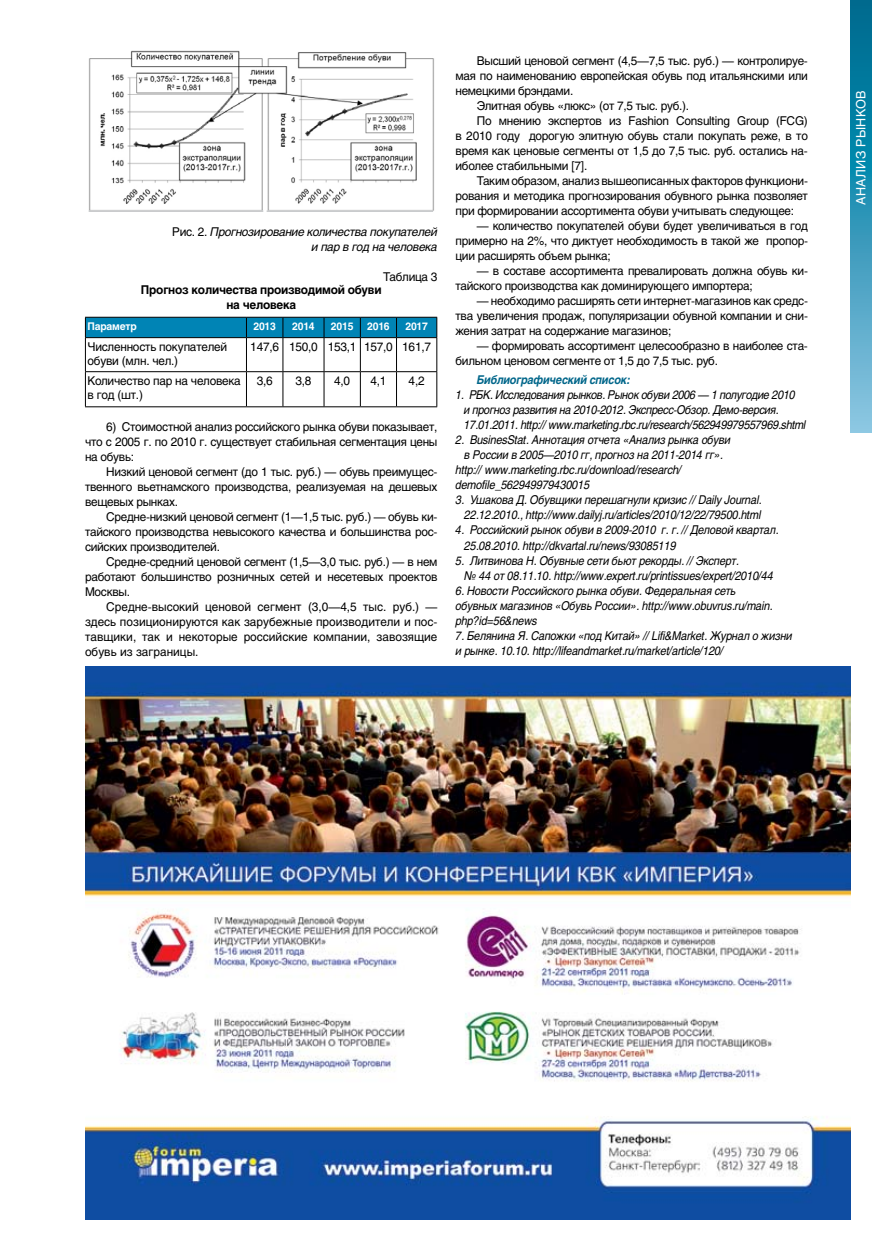
<style>
.page{position:relative;width:893px;height:1234px;background:#fff}
.page>*{position:absolute;margin:0;border:0;box-sizing:border-box;transform-origin:0 0}
.t1{font:12.75px "Helios";letter-spacing:.025em;color:#fff}
.t2{font:12px/15px "Helios";letter-spacing:-.025em;color:#000;text-align:justify}
.t3{font:italic 12px/15px "Helios";letter-spacing:-.015em;color:#000;scale:.9 1}
.t4{font:italic 12px/15px "Helios";letter-spacing:-.015em;color:#000;text-align:right}
.t5{font:700 12px/15px "Helios";letter-spacing:-.02em;color:#000;text-align:center}
.t6{font:italic 700 12px "Helios";letter-spacing:-.015em;color:#00668a;scale:.9 1}
.t7{font:700 10.5px "Helios";letter-spacing:-.02em;color:#fff}
.s1{font-style:normal}
</style>
<div class="page">
<svg style="left:850px;top:0;width:22px;height:432px;background:#3296b7"></svg>
<hr style="left:85px;top:406px;width:161px;height:1px;background:#000">
<hr style="left:246px;top:406px;width:37px;height:1px;background:#000">
<hr style="left:283px;top:406px;width:41px;height:1px;background:#000">
<hr style="left:324px;top:406px;width:36px;height:1px;background:#000">
<hr style="left:360px;top:406px;width:36px;height:1px;background:#000">
<hr style="left:396px;top:406px;width:41px;height:1px;background:#000">
<svg style="left:85px;top:317px;width:352px;height:20px;background:#007dab"></svg>
<hr style="left:396px;top:317px;width:41px;height:1px;background:#000">
<hr style="left:85px;top:338px;width:1px;height:33px;background:#000">
<hr style="left:85px;top:337px;width:161px;height:1px;background:#000">
<hr style="left:246px;top:338px;width:1px;height:33px;background:#000">
<hr style="left:246px;top:337px;width:37px;height:1px;background:#000">
<hr style="left:283px;top:338px;width:1px;height:33px;background:#000">
<hr style="left:283px;top:337px;width:41px;height:1px;background:#000">
<hr style="left:324px;top:338px;width:1px;height:33px;background:#000">
<hr style="left:324px;top:337px;width:36px;height:1px;background:#000">
<hr style="left:360px;top:338px;width:1px;height:33px;background:#000">
<hr style="left:360px;top:337px;width:36px;height:1px;background:#000">
<hr style="left:396px;top:338px;width:1px;height:33px;background:#000">
<hr style="left:436px;top:338px;width:1px;height:33px;background:#000">
<hr style="left:396px;top:337px;width:41px;height:1px;background:#000">
<hr style="left:85px;top:372px;width:1px;height:34px;background:#000">
<hr style="left:85px;top:371px;width:161px;height:1px;background:#000">
<hr style="left:246px;top:372px;width:1px;height:34px;background:#000">
<hr style="left:246px;top:371px;width:37px;height:1px;background:#000">
<hr style="left:283px;top:372px;width:1px;height:34px;background:#000">
<hr style="left:283px;top:371px;width:41px;height:1px;background:#000">
<hr style="left:324px;top:372px;width:1px;height:34px;background:#000">
<hr style="left:324px;top:371px;width:36px;height:1px;background:#000">
<hr style="left:360px;top:372px;width:1px;height:34px;background:#000">
<hr style="left:360px;top:371px;width:36px;height:1px;background:#000">
<hr style="left:396px;top:372px;width:1px;height:34px;background:#000">
<hr style="left:436px;top:372px;width:1px;height:34px;background:#000">
<hr style="left:396px;top:371px;width:41px;height:1px;background:#000">
<img style="left:88px;top:51px;width:346px;height:161px">
<hr style="left:89px;top:210px;width:174px;height:2px;background:#c6c8ca">
<hr style="left:267px;top:210px;width:166px;height:2px;background:#c6c8ca">
<img style="left:85px;top:666px;width:765px;height:553px">
<p class="t4" style="left:172px;top:224px;width:267px"><span class="s1">Рис. 2.</span> Прогнозирование количества покупателей и пар в год на человека</p>
<p class="t2" style="left:383px;top:269px;width:56px">Таблица 3</p>
<p class="t5" style="left:141px;top:282px;width:242px">Прогноз количества производимой обуви на человека</p>
<p class="t7" style="left:88px;top:320px;width:51px">Параметр</p>
<p class="t7" style="left:253px;top:320px;width:24px">2013</p>
<p class="t7" style="left:292px;top:320px;width:24px">2014</p>
<p class="t7" style="left:331px;top:320px;width:24px">2015</p>
<p class="t7" style="left:367px;top:320px;width:24px">2016</p>
<p class="t7" style="left:405px;top:320px;width:24px">2017</p>
<p class="t2" style="left:88px;top:340px;width:141px;line-height:13.5px">Численность покупателей обуви (млн. чел.)</p>
<p class="t2" style="left:250px;top:339px;width:182px">147,6 150,0 153,1 157,0 161,7</p>
<p class="t2" style="left:88px;top:374px;width:155px;line-height:13.5px">Количество пар на человека в год (шт.)</p>
<p class="t2" style="left:257px;top:373px;width:18px">3,6</p>
<p class="t2" style="left:295px;top:373px;width:18px">3,8</p>
<p class="t2" style="left:334px;top:373px;width:18px">4,0</p>
<p class="t2" style="left:370px;top:373px;width:18px">4,1</p>
<p class="t2" style="left:409px;top:373px;width:18px">4,2</p>
<p class="t2" style="left:85px;top:419px;width:354px;text-indent:21px">6) Стоимостной анализ российского рынка обуви показывает, что с 2005 г. по 2010 г. существует стабильная сегментация цены на обувь:</p>
<p class="t2" style="left:85px;top:464px;width:354px;text-indent:21px">Низкий ценовой сегмент (до 1 тыс. руб.) — обувь преимущес&shy;твенного вьетнамского производства, реализуемая на дешевых вещевых рынках.</p>
<p class="t2" style="left:85px;top:509px;width:354px;text-indent:21px">Средне-низкий ценовой сегмент (1—1,5 тыс. руб.) — обувь ки&shy;тайского производства невысокого качества и большинства рос&shy;сийских производителей.</p>
<p class="t2" style="left:85px;top:554px;width:354px;text-indent:21px">Средне-средний ценовой сегмент (1,5—3,0 тыс. руб.) — в нем работают большинство розничных сетей и несетевых проектов Москвы.</p>
<p class="t2" style="left:85px;top:599px;width:354px;text-indent:21px">Средне-высокий ценовой сегмент (3,0—4,5 тыс. руб.) — здесь позиционируются как зарубежные производители и пос&shy;тавщики, так и некоторые российские компании, завозящие обувь из заграницы.</p>
<p class="t2" style="left:477px;top:53px;width:333px">Высший ценовой сегмент (4,5—7,5 тыс. руб.) — контролируе-</p>
<p class="t2" style="left:455px;top:68px;width:354px">мая по наименованию европейская обувь под итальянскими или</p>
<p class="t2" style="left:455px;top:83px;width:119px">немецкими брэндами.</p>
<p class="t2" style="left:477px;top:98px;width:214px">Элитная обувь «люкс» (от 7,5 тыс. руб.).</p>
<p class="t2" style="left:477px;top:113px;width:333px">По мнению экспертов из Fashion Consulting Group (FCG)</p>
<p class="t2" style="left:455px;top:128px;width:354px">в 2010 году дорогую элитную обувь стали покупать реже, в то</p>
<p class="t2" style="left:455px;top:143px;width:354px">время как ценовые сегменты от 1,5 до 7,5 тыс. руб. остались на-</p>
<p class="t2" style="left:455px;top:158px;width:133px">иболее стабильными [7].</p>
<p class="t2" style="left:477px;top:173px;width:333px">Таким образом, анализ вышеописанных факторов функциони-</p>
<p class="t2" style="left:455px;top:188px;width:354px">рования и методика прогнозирования обувного рынка позволяет</p>
<p class="t2" style="left:455px;top:203px;width:340px">при формировании ассортимента обуви учитывать следующее:</p>
<p class="t2" style="left:455px;top:218px;width:354px;text-indent:21px">— количество покупателей обуви будет увеличиваться в год примерно на 2%, что диктует необходимость в такой же пропор&shy;ции расширять объем рынка;</p>
<p class="t2" style="left:455px;top:263px;width:354px;text-indent:21px">— в составе ассортимента превалировать должна обувь ки&shy;тайского производства как доминирующего импортера;</p>
<p class="t2" style="left:455px;top:293px;width:354px;text-indent:21px">— необходимо расширять сети интернет-магазинов как средс&shy;тва увеличения продаж, популяризации обувной компании и сни&shy;жения затрат на содержание магазинов;</p>
<p class="t2" style="left:455px;top:338px;width:354px;text-indent:21px">— формировать ассортимент целесообразно в наиболее ста&shy;бильном ценовом сегменте от 1,5 до 7,5 тыс. руб.</p>
<p class="t6" style="left:477px;top:373px;width:172px">Библиографический список:</p>
<p class="t3" style="left:464px;top:387px;width:381px;text-indent:-8px">1. РБК. Исследования рынков. Рынок обуви 2006 — 1 полугодие 2010<br>и прогноз развития на 2010-2012. Экспресс-Обзор. Демо-версия.<br>17.01.2011. http:// www.marketing.rbc.ru/research/562949979557969.shtml</p>
<p class="t3" style="left:455px;top:432px;width:307px">2. BusinesStat. Аннотация отчета «Анализ рынка обуви</p>
<p class="t3" style="left:464px;top:447px;width:289px">в России в 2005—2010 гг, прогноз на 2011-2014 гг».</p>
<p class="t3" style="left:455px;top:462px;width:253px">http:// www.marketing.rbc.ru/download/research/</p>
<p class="t3" style="left:455px;top:477px;width:151px">demofile_562949979430015</p>
<p class="t3" style="left:455px;top:492px;width:342px;text-align:right">3. Ушакова Д. Обувщики перешагнули кризис // Daily Journal.<br>22.12.2010., http://www.dailyj.ru/articles/2010/12/22/79500.html</p>
<p class="t3" style="left:464px;top:522px;width:351px;text-indent:-9px">4. Российский рынок обуви в 2009-2010 г. г. // Деловой квартал.<br>25.08.2010. http://dkvartal.ru/news/93085119</p>
<p class="t3" style="left:464px;top:552px;width:345px;text-indent:-9px">5. Литвинова Н. Обувные сети бьют рекорды. // Эксперт.<br>№ 44 от 08.11.10. http://www.expert.ru/printissues/expert/2010/44</p>
<p class="t3" style="left:455px;top:582px;width:354px">6. Новости Российского рынка обуви. Федеральная сеть обувных магазинов «Обувь России». http://www.obuvrus.ru/main. php?id=56&amp;news</p>
<p class="t3" style="left:455px;top:627px;width:376px">7. Белянина Я. Сапожки «под Китай» // Lifi&amp;Market. Журнал о жизни и рынке. 10.10. http://lifeandmarket.ru/market/article/120/</p>
<p class="t1" style="left:853px;top:205px;width:116px;rotate:-90deg">Анализ рынков</p>
</div>
